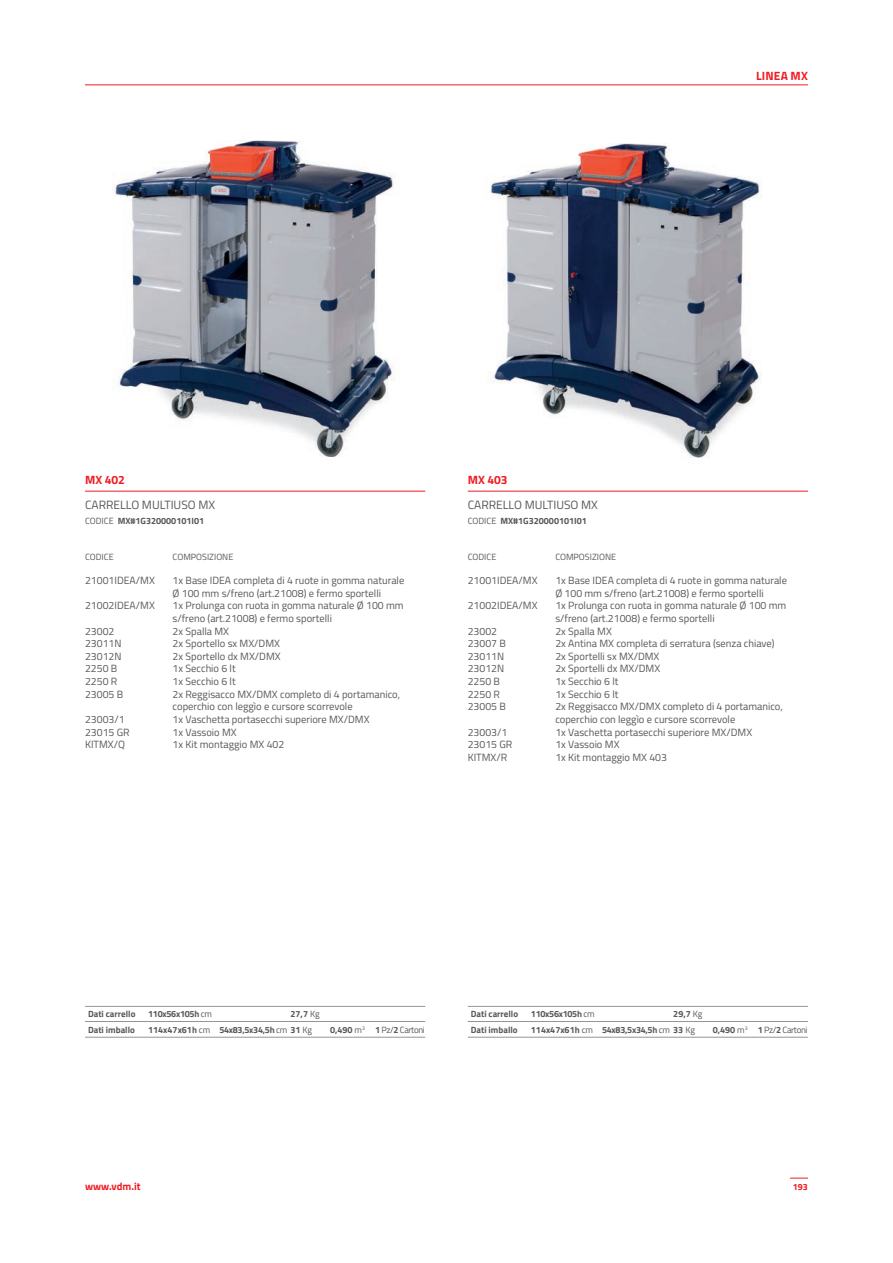
<style>
.page{position:relative;width:893px;height:1263px;background:#fff}
.page>*{position:absolute;margin:0;border:0;box-sizing:border-box;transform-origin:0 0}
.t1{font:12px "Titillium Web";color:#57585a}
.t2{font:700 12px "Titillium Web";color:#ee1d23}
.t3{font:10.5px/12.6px "Titillium Web";color:#57585a}
.t4{font:700 10.5px "Titillium Web";color:#ee1d23}
.t5{font:700 9px/15.8px "Titillium Web";color:#57585a}
.t6{font:700 9px "Titillium Web";letter-spacing:-.03em;color:#57585a}
.t7{font:9px "Titillium Web";color:#57585a}
.t8{font:9px "Titillium Web";letter-spacing:-.04em;color:#57585a}
.t9{font:700 9px "Titillium Web";color:#ee1d23}
.s1{font-weight:400}
.s2{font-weight:700}
</style>
<div class="page">
<hr style="left:85px;top:85px;width:723px;height:1px;background:#ee1d23">
<hr style="left:85px;top:491px;width:340px;height:1px;background:#ee1d23">
<hr style="left:468px;top:491px;width:340px;height:1px;background:#ee1d23">
<svg style="left:790px;top:1178px;width:18px;height:1px"></svg>
<hr style="left:85px;top:1006px;width:340px;height:1px;background:#939598">
<hr style="left:85px;top:1021px;width:340px;height:1px;background:#939598">
<hr style="left:85px;top:1037px;width:340px;height:1px;background:#939598">
<hr style="left:468px;top:1006px;width:340px;height:1px;background:#939598">
<hr style="left:468px;top:1021px;width:340px;height:1px;background:#939598">
<hr style="left:468px;top:1037px;width:340px;height:1px;background:#939598">
<img style="left:112px;top:140px;width:283px;height:317px">
<img style="left:489px;top:143px;width:273px;height:315px">
<p class="t2" style="left:756px;top:67px;width:53px">LINEA MX</p>
<p class="t2" style="left:85px;top:471px;width:41px">MX 402</p>
<p class="t1" style="left:85px;top:496px;width:132px">CARRELLO MULTIUSO MX</p>
<p class="t2" style="left:468px;top:471px;width:41px">MX 403</p>
<p class="t1" style="left:468px;top:496px;width:132px">CARRELLO MULTIUSO MX</p>
<p class="t5" style="left:85px;top:512px;width:121px"><span class="s1">CODICE</span> MX#1G320000101I01</p>
<p class="t5" style="left:468px;top:512px;width:121px"><span class="s1">CODICE</span> MX#1G320000101I01</p>
<p class="t7" style="left:468px;top:550px;width:30px">CODICE</p>
<p class="t7" style="left:555px;top:550px;width:62px">COMPOSIZIONE</p>
<p class="t7" style="left:85px;top:550px;width:30px">CODICE</p>
<p class="t7" style="left:173px;top:550px;width:62px">COMPOSIZIONE</p>
<p class="t3" style="left:85px;top:574px;width:71px">21001IDEA/MX</p>
<p class="t3" style="left:85px;top:599px;width:71px">21002IDEA/MX</p>
<p class="t3" style="left:85px;top:624px;width:40px">23002<br>23011N<br>23012N<br>2250 B<br>2250 R<br>23005 B</p>
<p class="t3" style="left:85px;top:712px;width:46px">23003/1<br>23015 GR<br>KITMX/Q</p>
<p class="t3" style="left:173px;top:574px;width:233px">1x Base IDEA completa di 4 ruote in gomma naturale<br>Ø 100 mm s/freno (art.21008) e fermo sportelli<br>1x Prolunga con ruota in gomma naturale Ø 100 mm s/freno (art.21008) e fermo sportelli<br>2x Spalla MX<br>2x Sportello sx MX/DMX<br>2x Sportello dx MX/DMX<br>1x Secchio 6 lt<br>1x Secchio 6 lt<br>2x Reggisacco MX/DMX completo di 4 portamanico, coperchio con leggìo e cursore scorrevole<br>1x Vaschetta portasecchi superiore MX/DMX<br>1x Vassoio MX<br>1x Kit montaggio MX 402</p>
<p class="t3" style="left:468px;top:574px;width:71px">21001IDEA/MX</p>
<p class="t3" style="left:468px;top:599px;width:71px">21002IDEA/MX</p>
<p class="t3" style="left:468px;top:624px;width:40px">23002<br>23007 B<br>23011N<br>23012N<br>2250 B<br>2250 R<br>23005 B</p>
<p class="t3" style="left:468px;top:725px;width:46px">23003/1<br>23015 GR<br>KITMX/R</p>
<p class="t3" style="left:555px;top:574px;width:233px">1x Base IDEA completa di 4 ruote in gomma naturale<br>Ø 100 mm s/freno (art.21008) e fermo sportelli<br>1x Prolunga con ruota in gomma naturale Ø 100 mm s/freno (art.21008) e fermo sportelli<br>2x Spalla MX<br>2x Antina MX completa di serratura (senza chiave)<br>2x Sportelli sx MX/DMX<br>2x Sportelli dx MX/DMX<br>1x Secchio 6 lt<br>1x Secchio 6 lt<br>2x Reggisacco MX/DMX completo di 4 portamanico, coperchio con leggìo e cursore scorrevole<br>1x Vaschetta portasecchi superiore MX/DMX<br>1x Vassoio MX<br>1x Kit montaggio MX 403</p>
<p class="t6" style="left:148px;top:1007px;width:65px">110x56x105h <span class="s1">cm</span></p>
<p class="t5" style="left:291px;top:1005px;width:31px">27,7 <span class="s1">Kg</span></p>
<p class="t5" style="left:148px;top:1021px;width:64px">114x47x61h <span class="s1">cm</span></p>
<p class="t5" style="left:330px;top:1021px;width:36px">0,490 <span class="s1">m</span><sup>3</sup></p>
<p class="t5" style="left:88px;top:1005px;width:49px">Dati carrello<br>Dati imballo</p>
<p class="t5" style="left:471px;top:1005px;width:49px">Dati carrello<br>Dati imballo</p>
<p class="t6" style="left:219px;top:1022px;width:94px">54x83,5x34,5h <span class="s1">cm</span> 31 <span class="s1">Kg</span></p>
<p class="t8" style="left:375px;top:1023px;width:51px"><span class="s2">1</span> Pz/<span class="s2">2</span> Cartoni</p>
<p class="t6" style="left:531px;top:1007px;width:65px">110x56x105h <span class="s1">cm</span></p>
<p class="t5" style="left:673px;top:1005px;width:31px">29,7 <span class="s1">Kg</span></p>
<p class="t5" style="left:531px;top:1021px;width:64px">114x47x61h <span class="s1">cm</span></p>
<p class="t5" style="left:713px;top:1021px;width:36px">0,490 <span class="s1">m</span><sup>3</sup></p>
<p class="t6" style="left:602px;top:1022px;width:94px">54x83,5x34,5h <span class="s1">cm</span> 33 <span class="s1">Kg</span></p>
<p class="t8" style="left:758px;top:1023px;width:51px"><span class="s2">1</span> Pz/<span class="s2">2</span> Cartoni</p>
<p class="t4" style="left:85px;top:1178px;width:57px">www.vdm.it</p>
<p class="t9" style="left:793px;top:1180px;width:17px">193</p>
</div>
